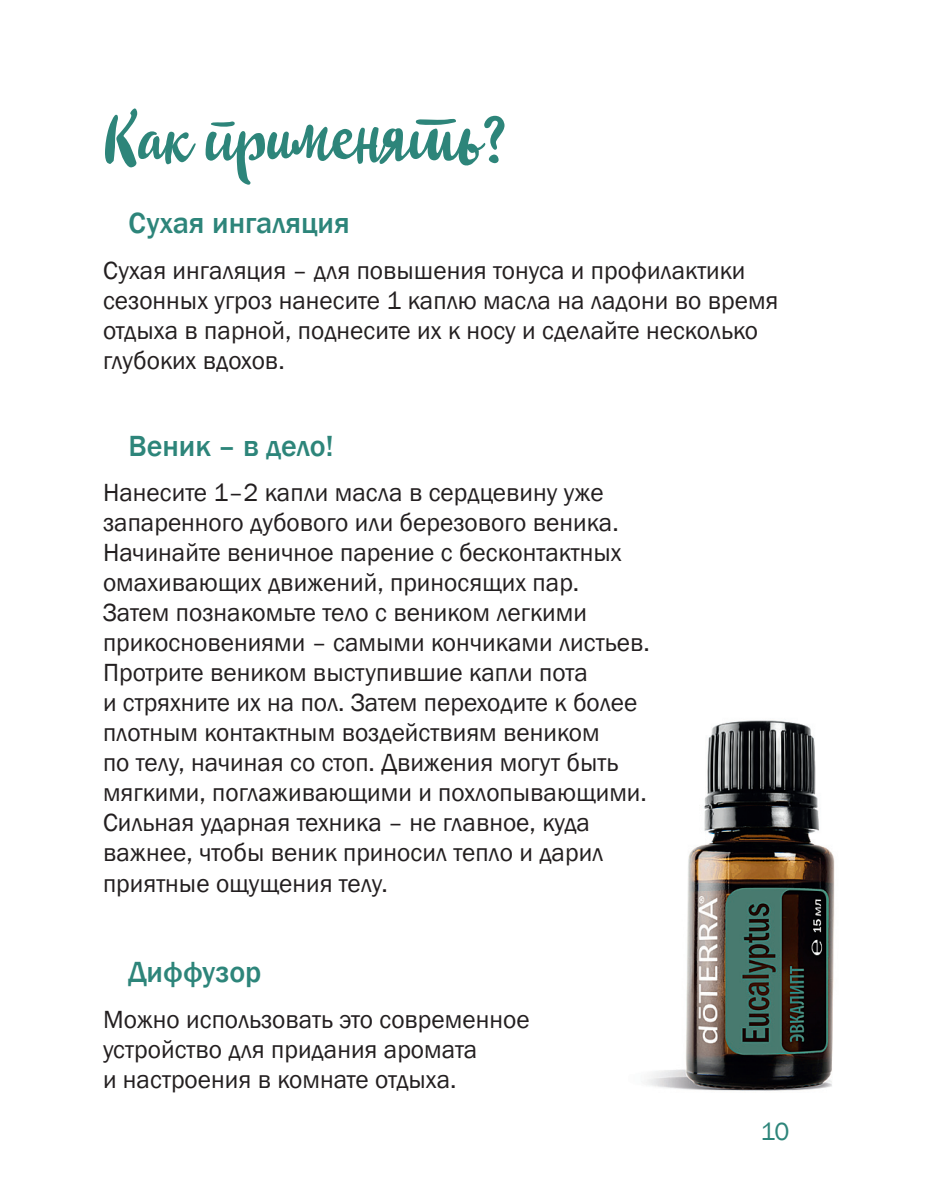
<style>
.page{position:relative;width:936px;height:1191px;background:#fff}
.page>*{position:absolute;margin:0;border:0;box-sizing:border-box;transform-origin:0 0}
.t1{font:78px "Bali Beach";color:#2d857a}
.t2{font:500 30px "Franklin Gothic";color:#2d857a}
.t3{font:25.5px/30px "Franklin Gothic";color:#231f20}
.t4{font:25.5px "Franklin Gothic";color:#2d857a}
</style>
<div class="page">
<img style="left:646px;top:720px;width:189px;height:371px">
<p class="t1" style="left:103px;top:88px;width:407px">Как применять?</p>
<p class="t2" style="left:128px;top:204px;width:222px">Сухая ингаляция</p>
<p class="t3" style="left:103px;top:256px;width:677px">Сухая ингаляция – для повышения тонуса и профилактики сезонных угроз нанесите 1 каплю масла на ладони во время отдыха в парной, поднесите их к носу и сделайте несколько глубоких вдохов.</p>
<p class="t2" style="left:128px;top:427px;width:207px">Веник – в дело!</p>
<p class="t3" style="left:103px;top:478px;width:520px">Нанесите 1–2 капли масла в сердцевину уже запаренного дубового или березового веника.<br>Начинайте веничное парение с бесконтактных омахивающих движений, приносящих пар.</p>
<p class="t3" style="left:103px;top:598px;width:548px">Затем познакомьте тело с веником легкими прикосновениями – самыми кончиками листьев.<br>Протрите веником выступившие капли пота<br>и стряхните их на пол. Затем переходите к более плотным контактным воздействиям веником</p>
<p class="t3" style="left:103px;top:748px;width:545px">по телу, начиная со стоп. Движения могут быть мягкими, поглаживающими и похлопывающими.<br>Сильная ударная техника – не главное, куда важнее, чтобы веник приносил тепло и дарил приятные ощущения телу.</p>
<p class="t2" style="left:128px;top:953px;width:134px">Диффузор</p>
<p class="t3" style="left:103px;top:1005px;width:428px">Можно использовать это современное устройство для придания аромата<br>и настроения в комнате отдыха.</p>
<p class="t4" style="left:760px;top:1115px;width:31px">10</p>
</div>
